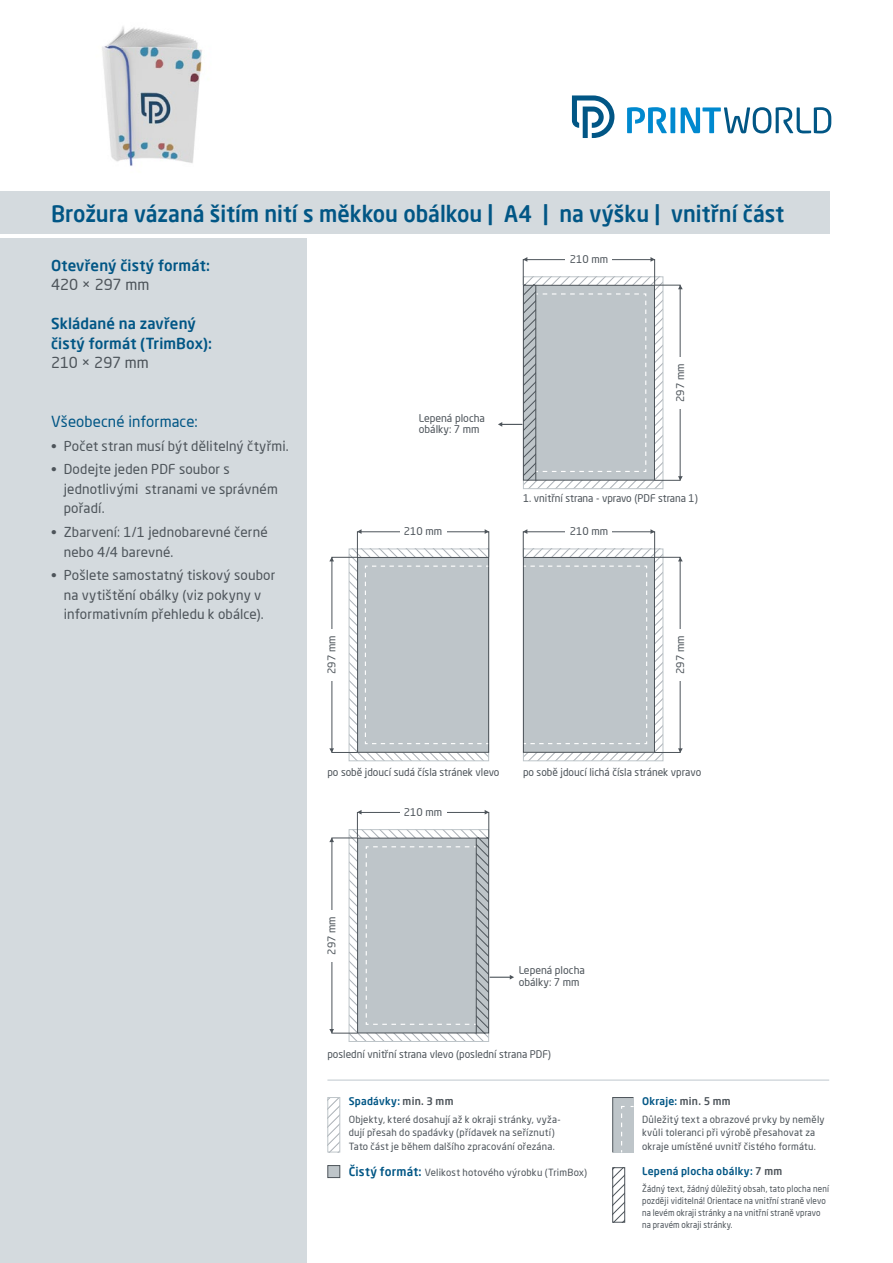
<style>
.page{position:relative;width:893px;height:1263px;background:#fff}
.page>*{position:absolute;margin:0;border:0;box-sizing:border-box;transform-origin:0 0}
.t1{font:500 22.5px "Neo Sans Pro";color:#015685;scale:.96 1}
.t2{font:500 15px/19.5px "Neo Sans Pro";letter-spacing:.01em;color:#015685}
.t3{font:15px "Neo Sans Pro";letter-spacing:.01em;color:#015685}
.t4{font:15px "Neo Sans Pro";color:#4d545a}
.t5{font:13.5px/19.5px "Neo Sans Pro";letter-spacing:.01em;color:#4d545a}
.t6{font:10.5px/11.2px "Neo Sans Pro";color:#4d545a}
.t7{font:500 10.5px "Neo Sans Pro";letter-spacing:.025em;color:#015685}
.t8{font:9.75px/13.5px "Neo Sans Pro";letter-spacing:.025em;color:#4d545a}
.t9{font:9px/12px "Neo Sans Pro";letter-spacing:.02em;color:#4d545a;scale:.9 1}
.s1{color:#4d545a}
.s2{font-weight:500;font-size:12px;color:#015685}
</style>
<div class="page">
<div style="left:0;top:238px;width:306px;height:1025px;background:#d4dade"></div>
<div style="left:0;top:191px;width:829px;height:43px;background:#d4dade"></div>
<svg style="left:627px;top:107px;width:204px;height:26px"></svg>
<svg style="left:572px;top:96px;width:42px;height:42px"></svg>
<hr style="left:327px;top:1079px;width:502px;height:2px;background:#d4dade">
<svg style="left:329px;top:1099px;width:9px;height:51px"></svg>
<div style="left:327px;top:1097px;width:13px;height:55px;border:1px solid #bec5c9"></div>
<div style="left:327px;top:1165px;width:13px;height:13px;background:#bec5c9;border:1px solid #4d545a"></div>
<svg style="left:612px;top:1097px;width:22px;height:56px"></svg>
<svg style="left:614px;top:1169px;width:9px;height:51px"></svg>
<div style="left:612px;top:1167px;width:13px;height:55px;border:1px solid #4d545a"></div>
<div style="left:523px;top:259px;width:132px;height:26px;border:1px solid #4d545a"></div>
<div style="left:357px;top:531px;width:132px;height:26px;border:1px solid #4d545a"></div>
<svg style="left:523px;top:257px;width:4px;height:5px"></svg>
<svg style="left:485px;top:529px;width:4px;height:5px"></svg>
<svg style="left:650px;top:257px;width:5px;height:5px"></svg>
<svg style="left:357px;top:529px;width:5px;height:5px"></svg>
<svg style="left:678px;top:285px;width:5px;height:4px"></svg>
<svg style="left:329px;top:557px;width:5px;height:4px"></svg>
<svg style="left:678px;top:476px;width:5px;height:4px"></svg>
<svg style="left:329px;top:748px;width:5px;height:5px"></svg>
<div style="left:566px;top:255px;width:46px;height:9px;background:#fff"></div>
<div style="left:400px;top:527px;width:46px;height:9px;background:#fff"></div>
<svg style="left:349px;top:549px;width:140px;height:213px"></svg>
<svg style="left:498px;top:277px;width:165px;height:213px"></svg>
<svg style="left:349px;top:830px;width:165px;height:212px"></svg>
<hr style="left:535px;top:285px;width:1px;height:195px;background:#4d545a">
<hr style="left:476px;top:838px;width:1px;height:195px;background:#4d545a">
<svg style="left:523px;top:549px;width:140px;height:213px"></svg>
<div style="left:523px;top:531px;width:132px;height:26px;border:1px solid #4d545a"></div>
<svg style="left:523px;top:529px;width:4px;height:5px"></svg>
<svg style="left:650px;top:529px;width:5px;height:5px"></svg>
<svg style="left:678px;top:557px;width:5px;height:4px"></svg>
<svg style="left:678px;top:748px;width:5px;height:5px"></svg>
<div style="left:566px;top:527px;width:46px;height:9px;background:#fff"></div>
<div style="left:357px;top:812px;width:132px;height:26px;border:1px solid #4d545a"></div>
<svg style="left:485px;top:810px;width:4px;height:4px"></svg>
<svg style="left:357px;top:810px;width:5px;height:4px"></svg>
<svg style="left:329px;top:838px;width:5px;height:4px"></svg>
<svg style="left:329px;top:1029px;width:5px;height:4px"></svg>
<div style="left:400px;top:808px;width:46px;height:8px;background:#fff"></div>
<img style="left:102px;top:26px;width:100px;height:140px">
<h1 class="t1" style="left:51px;top:200px;width:765px">Brožura vázaná šitím nití s měkkou obálkou | A4 | na výšku | vnitřní část</h1>
<h2 class="t2" style="left:51px;top:255px;width:160px">Otevřený čistý formát:</h2>
<h2 class="t4" style="left:51px;top:276px;width:100px">420 × 297 mm</h2>
<h2 class="t2" style="left:51px;top:314px;width:162px">Skládané na zavřený čistý formát (TrimBox):</h2>
<h2 class="t4" style="left:51px;top:354px;width:99px">210 × 297 mm</h2>
<h2 class="t3" style="left:51px;top:412px;width:148px">Všeobecné informace:</h2>
<h3 class="t5" style="left:51px;top:436px;width:239px">• Počet stran musí být dělitelný čtyřmi.</h3>
<h3 class="t5" style="left:64px;top:459px;width:216px;text-indent:-13px">• Dodejte jeden PDF soubor s jednotlivými stranami ve správném pořadí.</h3>
<h3 class="t5" style="left:64px;top:522px;width:206px;text-indent:-13px">• Zbarvení: 1/1 jednobarevné černé nebo 4/4 barevné.</h3>
<h3 class="t5" style="left:51px;top:565px;width:226px;text-align:center">• Pošlete samostatný tiskový soubor na vytištění obálky (viz pokyny v informativním přehledu k obálce).</h3>
<p class="t6" style="left:326px;top:674px;width:40px;rotate:-90deg">297 mm</p>
<p class="t6" style="left:570px;top:254px;width:40px">210 mm</p>
<p class="t6" style="left:419px;top:412px;width:68px">Lepená plocha obálky: 7 mm</p>
<p class="t6" style="left:404px;top:526px;width:40px">210 mm</p>
<p class="t6" style="left:674px;top:402px;width:40px;rotate:-90deg">297 mm</p>
<p class="t6" style="left:523px;top:493px;width:176px">1. vnitřní strana - vpravo (PDF strana 1)</p>
<p class="t6" style="left:570px;top:526px;width:40px">210 mm</p>
<p class="t6" style="left:674px;top:674px;width:40px;rotate:-90deg">297 mm</p>
<p class="t6" style="left:327px;top:766px;width:173px">po sobě jdoucí sudá čísla stránek vlevo</p>
<p class="t6" style="left:523px;top:766px;width:180px">po sobě jdoucí lichá čísla stránek vpravo</p>
<p class="t6" style="left:404px;top:806px;width:40px">210 mm</p>
<p class="t6" style="left:326px;top:955px;width:40px;rotate:-90deg">297 mm</p>
<p class="t6" style="left:519px;top:965px;width:68px">Lepená plocha obálky: 7 mm</p>
<p class="t6" style="left:327px;top:1048px;width:225px">poslední vnitřní strana vlevo (poslední strana PDF)</p>
<p class="t7" style="left:349px;top:1095px;width:106px">Spadávky: <span class="s1">min. 3 mm</span></p>
<p class="t8" style="left:349px;top:1112px;width:214px">Objekty, které dosahují až k okraji stránky, vyža&shy;dují přesah do spadávky (přídavek na seříznutí)<br>Tato část je během dalšího zpracování ořezána.</p>
<p class="t8" style="left:349px;top:1166px;width:240px"><span class="s2">Čistý formát:</span> Velikost hotového výrobku (TrimBox)</p>
<p class="t7" style="left:642px;top:1095px;width:90px">Okraje: <span class="s1">min. 5 mm</span></p>
<p class="t8" style="left:642px;top:1112px;width:184px">Důležitý text a obrazové prvky by neměly kvůli toleranci při výrobě přesahovat za okraje umístěné uvnitř čistého formátu.</p>
<p class="t7" style="left:642px;top:1165px;width:142px">Lepená plocha obálky: <span class="s1">7 mm</span></p>
<p class="t9" style="left:642px;top:1182px;width:209px">Žádný text, žádný důležitý obsah, tato plocha není později viditelná! Orientace na vnitřní straně vlevo na levém okraji stránky a na vnitřní straně vpravo na pravém okraji stránky.</p>
</div>
